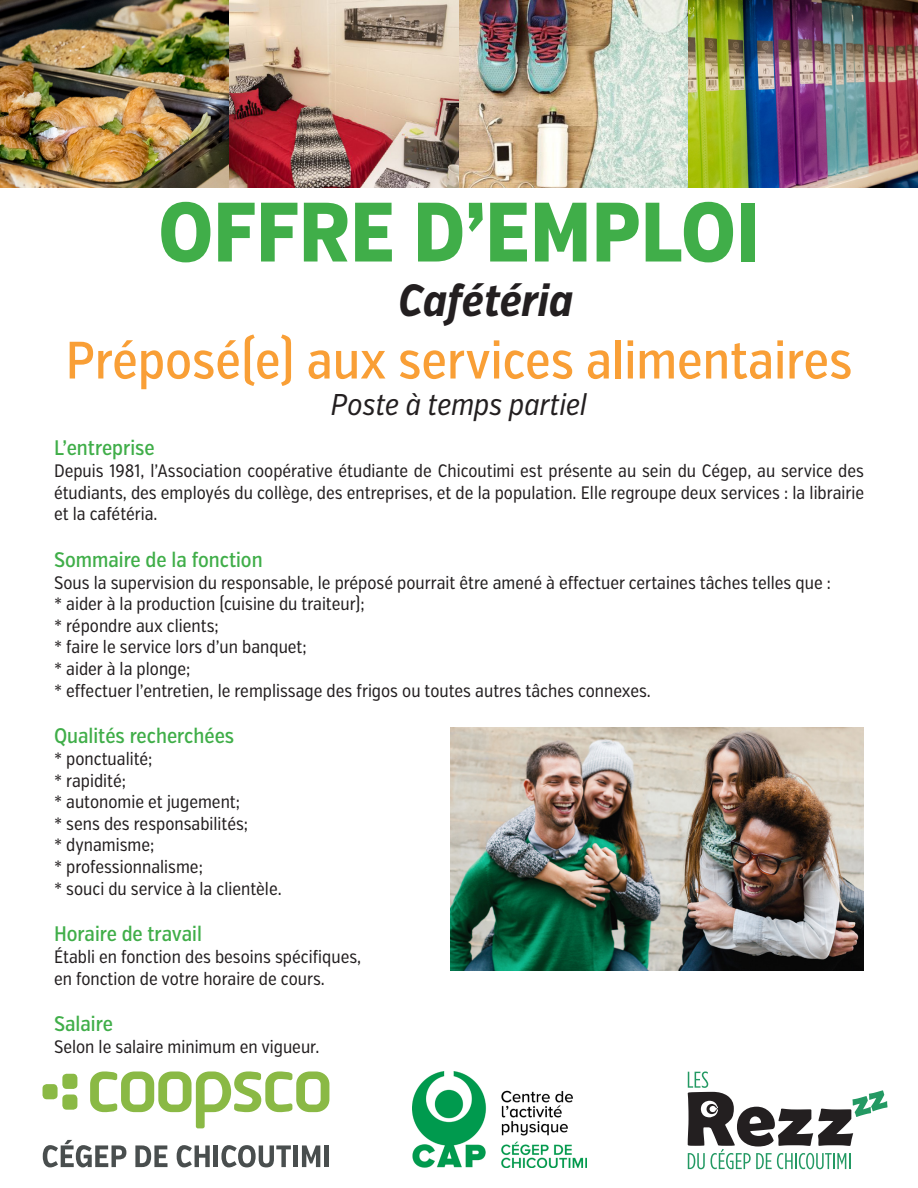
<style>
.page{position:relative;width:918px;height:1188px;background:#fff}
.page>*{position:absolute;margin:0;border:0;box-sizing:border-box;transform-origin:0 0}
.t1{font:800 84px "Verb Ex Cond";color:#40ae49}
.t2{font:500 52.5px "Verb Ex Cond";color:#f99f36}
.t3{font:italic 700 45px "Verb Ex Cond";color:#231f20}
.t4{font:italic 30px "Verb Ex Cond";color:#231f20}
.t5{font:500 21px "Verb Ex Cond";color:#40ae49}
.t6{font:18px/21.6px "Verb Ex Cond";color:#231f20;text-align:justify}
</style>
<div class="page">
<img style="left:0;top:0;width:918px;height:187px">
<svg style="left:43px;top:1074px;width:34px;height:36px"></svg>
<svg style="left:90px;top:1071px;width:239px;height:57px"></svg>
<svg style="left:43px;top:1140px;width:83px;height:27px"></svg>
<svg style="left:135px;top:1145px;width:33px;height:22px"></svg>
<svg style="left:177px;top:1145px;width:33px;height:22px"></svg>
<hr style="left:214px;top:1145px;width:4px;height:22px;background:#494e4e">
<svg style="left:221px;top:1145px;width:70px;height:22px"></svg>
<div style="left:293px;top:1145px;width:5px;height:22px;background:#494e4e"></div>
<svg style="left:302px;top:1145px;width:18px;height:22px"></svg>
<div style="left:324px;top:1145px;width:5px;height:22px;background:#494e4e"></div>
<img style="left:412px;top:1071px;width:175px;height:96px">
<svg style="left:688px;top:1071px;width:200px;height:98px"></svg>
<img style="left:451px;top:728px;width:413px;height:242px">
<p class="t1" style="left:158px;top:182px;width:603px">OFFRE D’EMPLOI</p>
<p class="t3" style="left:399px;top:273px;width:176px">Cafétéria</p>
<p class="t2" style="left:66px;top:329px;width:788px">Préposé(e) aux services alimentaires</p>
<p class="t4" style="left:331px;top:386px;width:258px">Poste à temps partiel</p>
<p class="t5" style="left:54px;top:436px;width:102px">L’entreprise</p>
<p class="t6" style="left:54px;top:460px;width:812px">Depuis 1981, l’Association coopérative étudiante de Chicoutimi est présente au sein du Cégep, au service des étudiants, des employés du collège, des entreprises, et de la population. Elle regroupe deux services : la librairie et la cafétéria.</p>
<p class="t5" style="left:54px;top:547px;width:210px">Sommaire de la fonction</p>
<p class="t6" style="left:54px;top:572px;width:778px">Sous la supervision du responsable, le préposé pourrait être amené à effectuer certaines tâches telles que :</p>
<p class="t6" style="left:54px;top:594px;width:312px">* aider à la production (cuisine du traiteur);</p>
<p class="t6" style="left:54px;top:615px;width:166px">* répondre aux clients;</p>
<p class="t6" style="left:54px;top:637px;width:254px">* faire le service lors d’un banquet;</p>
<p class="t6" style="left:54px;top:658px;width:138px">* aider à la plonge;</p>
<p class="t6" style="left:54px;top:680px;width:598px">* effectuer l’entretien, le remplissage des frigos ou toutes autres tâches connexes.</p>
<p class="t5" style="left:54px;top:724px;width:182px">Qualités recherchées</p>
<p class="t6" style="left:54px;top:748px;width:100px">* ponctualité;</p>
<p class="t6" style="left:54px;top:770px;width:74px">* rapidité;</p>
<p class="t6" style="left:54px;top:792px;width:188px">* autonomie et jugement;</p>
<p class="t6" style="left:54px;top:813px;width:196px">* sens des responsabilités;</p>
<p class="t6" style="left:54px;top:835px;width:102px">* dynamisme;</p>
<p class="t6" style="left:54px;top:856px;width:150px">* professionnalisme;</p>
<p class="t6" style="left:54px;top:878px;width:229px">* souci du service à la clientèle.</p>
<p class="t5" style="left:54px;top:922px;width:149px">Horaire de travail</p>
<p class="t6" style="left:54px;top:946px;width:309px">Établi en fonction des besoins spécifiques,</p>
<p class="t6" style="left:54px;top:968px;width:272px">en fonction de votre horaire de cours.</p>
<p class="t5" style="left:54px;top:1012px;width:60px">Salaire</p>
<p class="t6" style="left:54px;top:1036px;width:267px">Selon le salaire minimum en vigueur.</p>
</div>
